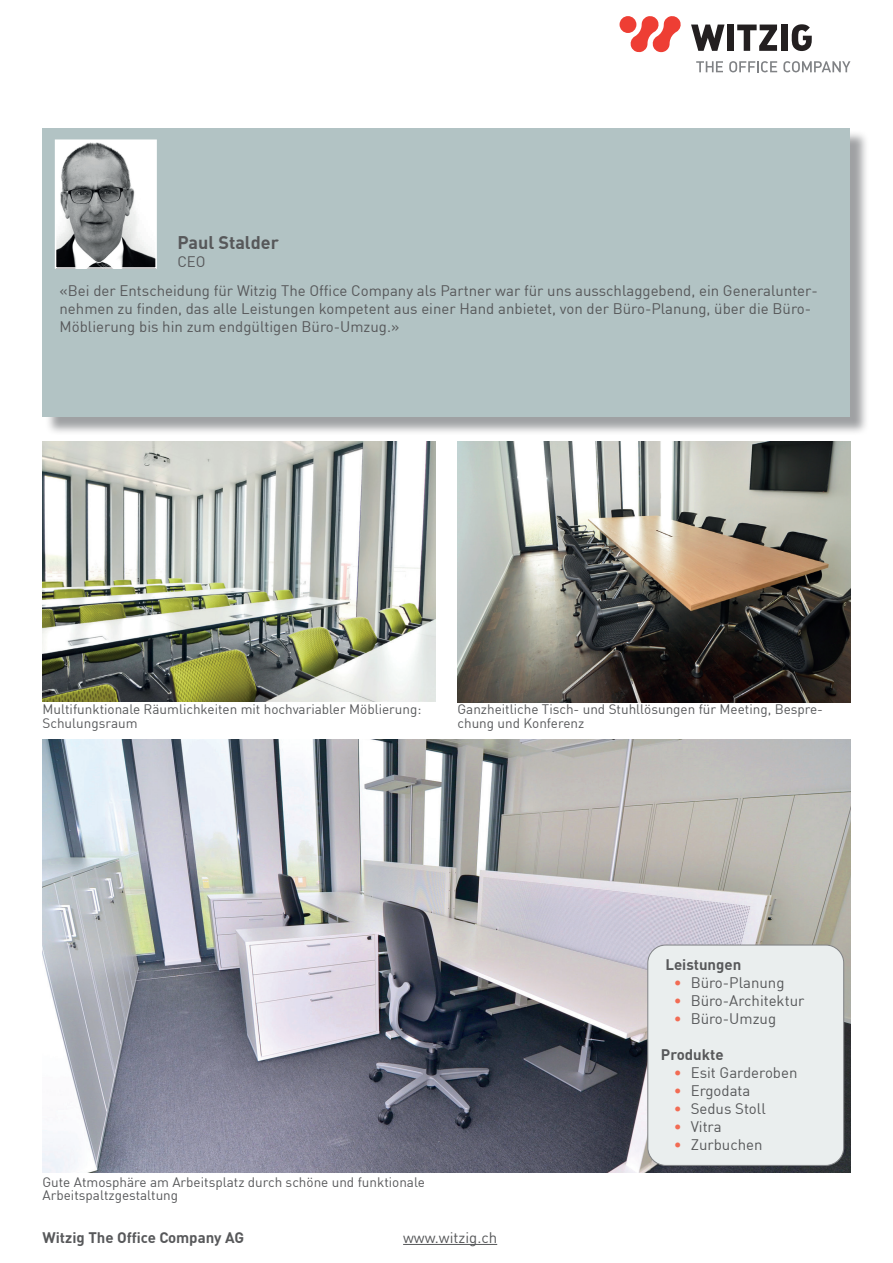
<style>
.page{position:relative;width:893px;height:1263px;background:#fff}
.page>*{position:absolute;margin:0;border:0;box-sizing:border-box;transform-origin:0 0}
.t1{font:700 18px "DIN";color:#57585a}
.t2{font:15px/28.8px "DIN";color:#57585a}
.t3{font:700 15px "DIN";color:#57585a}
.t4{font:13.5px/13.5px "DIN";color:#57585a}
.s1{color:#f26b53}
</style>
<div class="page">
<svg style="left:691px;top:25px;width:33px;height:26px"></svg>
<div style="left:727px;top:25px;width:7px;height:26px;background:#231f20"></div>
<svg style="left:737px;top:25px;width:40px;height:26px"></svg>
<div style="left:781px;top:25px;width:7px;height:26px;background:#231f20"></div>
<svg style="left:792px;top:24px;width:20px;height:27px"></svg>
<div style="left:619px;top:16px;width:17px;height:17px;background:#ee3e34;border-radius:50%"></div>
<svg style="left:630px;top:16px;width:51px;height:36px"></svg>
<svg style="left:696px;top:61px;width:27px;height:11px"></svg>
<svg style="left:729px;top:61px;width:48px;height:11px"></svg>
<svg style="left:783px;top:61px;width:67px;height:11px"></svg>
<hr style="left:403px;top:1244px;width:94px;height:1px;background:#57585a">
<img style="left:457px;top:441px;width:393px;height:262px">
<div style="left:45px;top:130px;width:824px;height:306px;background:#808285;opacity:.75"></div>
<div style="left:43px;top:128px;width:807px;height:289px;background:#b2c3c4"></div>
<img style="left:43px;top:441px;width:393px;height:261px">
<img style="left:43px;top:739px;width:807px;height:433px">
<img style="left:58px;top:142px;width:96px;height:124px">
<div style="left:55px;top:139px;width:102px;height:130px;border:2px solid #fff"></div>
<div style="left:648px;top:945px;width:196px;height:220px;background:#eaeeee;border-radius:18px"></div>
<div style="left:647px;top:945px;width:197px;height:221px;border:1px solid #808285;border-radius:18px"></div>
<p class="t1" style="left:177px;top:231px;width:103px">Paul Stalder</p>
<p class="t2" style="left:60px;top:247px;width:760px;text-indent:118px">CEO<br>«Bei der Entscheidung für Witzig The Office Company als Partner war für uns ausschlaggebend, ein Generalunter-</p>
<p class="t2" style="left:60px;top:300px;width:753px;line-height:18px">nehmen zu finden, das alle Leistungen kompetent aus einer Hand anbietet, von der Büro-Planung, über die Büro-<br>Möblierung bis hin zum endgültigen Büro-Umzug.»</p>
<p class="t4" style="left:43px;top:702px;width:380px">Multifunktionale Räumlichkeiten mit hochvariabler Möblierung:<br>Schulungsraum</p>
<p class="t4" style="left:457px;top:702px;width:367px">Ganzheitliche Tisch- und Stuhllösungen für Meeting, Bespre&shy;chung und Konferenz</p>
<p class="t4" style="left:43px;top:1175px;width:384px">Gute Atmosphäre am Arbeitsplatz durch schöne und funktionale<br>Arbeitspaltzgestaltung</p>
<p class="t3" style="left:43px;top:1227px;width:203px">Witzig The Office Company AG</p>
<p class="t2" style="left:403px;top:1223px;width:96px">www.witzig.ch</p>
<p class="t3" style="left:665px;top:955px;width:77px">Leistungen</p>
<p class="t2" style="left:674px;top:968px;width:112px"><span class="s1">•</span> Büro-Planung</p>
<p class="t2" style="left:674px;top:986px;width:132px"><span class="s1">•</span> Büro-Architektur</p>
<p class="t2" style="left:674px;top:1004px;width:104px"><span class="s1">•</span> Büro-Umzug</p>
<p class="t3" style="left:661px;top:1045px;width:64px">Produkte</p>
<p class="t2" style="left:674px;top:1058px;width:125px"><span class="s1">•</span> Esit Garderoben</p>
<p class="t2" style="left:674px;top:1076px;width:78px"><span class="s1">•</span> Ergodata</p>
<p class="t2" style="left:674px;top:1094px;width:94px"><span class="s1">•</span> Sedus Stoll</p>
<p class="t2" style="left:674px;top:1112px;width:50px"><span class="s1">•</span> Vitra</p>
<p class="t2" style="left:674px;top:1130px;width:90px"><span class="s1">•</span> Zurbuchen</p>
</div>
